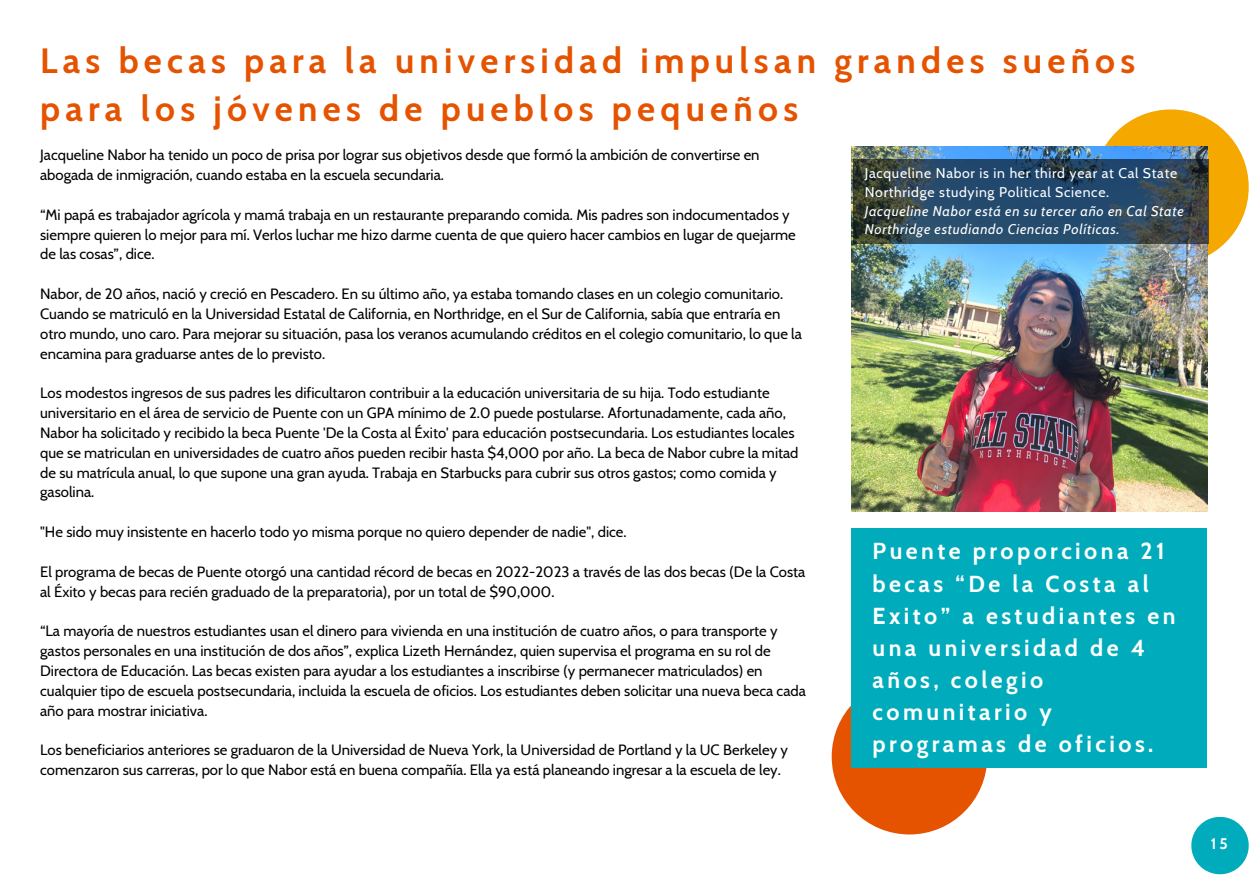
<style>
.page{position:relative;width:1260px;height:882px;background:#fff}
.page>*{position:absolute;margin:0;border:0;box-sizing:border-box;transform-origin:0 0}
.t1{font:700 35px/48.6px "Cabin";letter-spacing:.15em;color:#e55300}
.t2{font:700 23.1px/32px "Cabin";letter-spacing:.15em;color:#fff}
.t3{font:700 15.4px "Cabin";color:#fafafa}
.t4{font:14.88px/19.8px "Cabin";color:#000}
.t5{font:italic 14px/18.7px "Cabin";letter-spacing:.05em;color:#fff}
.t6{font:14px/18.7px "Cabin";letter-spacing:.05em;color:#fff}
</style>
<div class="page">
<div style="left:832px;top:679px;width:155px;height:155px;background:#e55300;border-radius:50%"></div>
<div style="left:1093px;top:109px;width:156px;height:156px;background:#f5a800;border-radius:50%"></div>
<div style="left:852px;top:528px;width:355px;height:240px;background:#00acbb"></div>
<svg style="left:1191px;top:817px;width:58px;height:57px"></svg>
<img style="left:852px;top:147px;width:355px;height:365px">
<svg style="left:853px;top:159px;width:356px;height:85px;fill:#26496d"></svg>
<p class="t1" style="left:40px;top:36px;width:1097px">Las becas para la universidad impulsan grandes sueños para los jóvenes de pueblos pequeños</p>
<h1 class="t4" style="left:40px;top:145px;width:721px">Jacqueline Nabor ha tenido un poco de prisa por lograr sus objetivos desde que formó la ambición de convertirse en abogada de inmigración, cuando estaba en la escuela secundaria.</h1>
<p class="t4" style="left:40px;top:205px;width:757px">“Mi papá es trabajador agrícola y mamá trabaja en un restaurante preparando comida. Mis padres son indocumentados y siempre quieren lo mejor para mí. Verlos luchar me hizo darme cuenta de que quiero hacer cambios en lugar de quejarme de las cosas”, dice.</p>
<p class="t4" style="left:40px;top:284px;width:763px">Nabor, de 20 años, nació y creció en Pescadero. En su último año, ya estaba tomando clases en un colegio comunitario.<br>Cuando se matriculó en la Universidad Estatal de California, en Northridge, en el Sur de California, sabía que entraría en otro mundo, uno caro. Para mejorar su situación, pasa los veranos acumulando créditos en el colegio comunitario, lo que la encamina para graduarse antes de lo previsto.</p>
<p class="t4" style="left:40px;top:383px;width:760px">Los modestos ingresos de sus padres les dificultaron contribuir a la educación universitaria de su hija. Todo estudiante universitario en el área de servicio de Puente con un GPA mínimo de 2.0 puede postularse. Afortunadamente, cada año, Nabor ha solicitado y recibido la beca Puente 'De la Costa al Éxito' para educación postsecundaria. Los estudiantes locales que se matriculan en universidades de cuatro años pueden recibir hasta $4,000 por año. La beca de Nabor cubre la mitad de su matrícula anual, lo que supone una gran ayuda. Trabaja en Starbucks para cubrir sus otros gastos; como comida y gasolina.</p>
<p class="t4" style="left:40px;top:522px;width:588px">"He sido muy insistente en hacerlo todo yo misma porque no quiero depender de nadie", dice.</p>
<p class="t4" style="left:40px;top:562px;width:767px">El programa de becas de Puente otorgó una cantidad récord de becas en 2022-2023 a través de las dos becas (De la Costa al Éxito y becas para recién graduado de la preparatoria), por un total de $90,000.</p>
<p class="t4" style="left:40px;top:621px;width:767px">“La mayoría de nuestros estudiantes usan el dinero para vivienda en una institución de cuatro años, o para transporte y gastos personales en una institución de dos años”, explica Lizeth Hernández, quien supervisa el programa en su rol de Directora de Educación. Las becas existen para ayudar a los estudiantes a inscribirse (y permanecer matriculados) en cualquier tipo de escuela postsecundaria, incluida la escuela de oficios. Los estudiantes deben solicitar una nueva beca cada año para mostrar iniciativa.</p>
<p class="t4" style="left:40px;top:740px;width:749px">Los beneficiarios anteriores se graduaron de la Universidad de Nueva York, la Universidad de Portland y la UC Berkeley y comenzaron sus carreras, por lo que Nabor está en buena compañía. Ella ya está planeando ingresar a la escuela de ley.</p>
<h2 class="t6" style="left:865px;top:164px;width:314px">Jacqueline Nabor is in her third year at Cal State<br>Northridge studying Political Science.</h2>
<p class="t5" style="left:865px;top:201px;width:321px">Jacqueline Nabor está en su tercer año en Cal State<br>Northridge estudiando Ciencias Políticas.</p>
<p class="t2" style="left:873px;top:535px;width:304px">Puente proporciona 21 becas “De la Costa al<br>Exito” a estudiantes en una universidad de 4 años, colegio comunitario y programas de oficios.</p>
<p class="t3" style="left:1211px;top:834px;width:19px">15</p>
</div>
